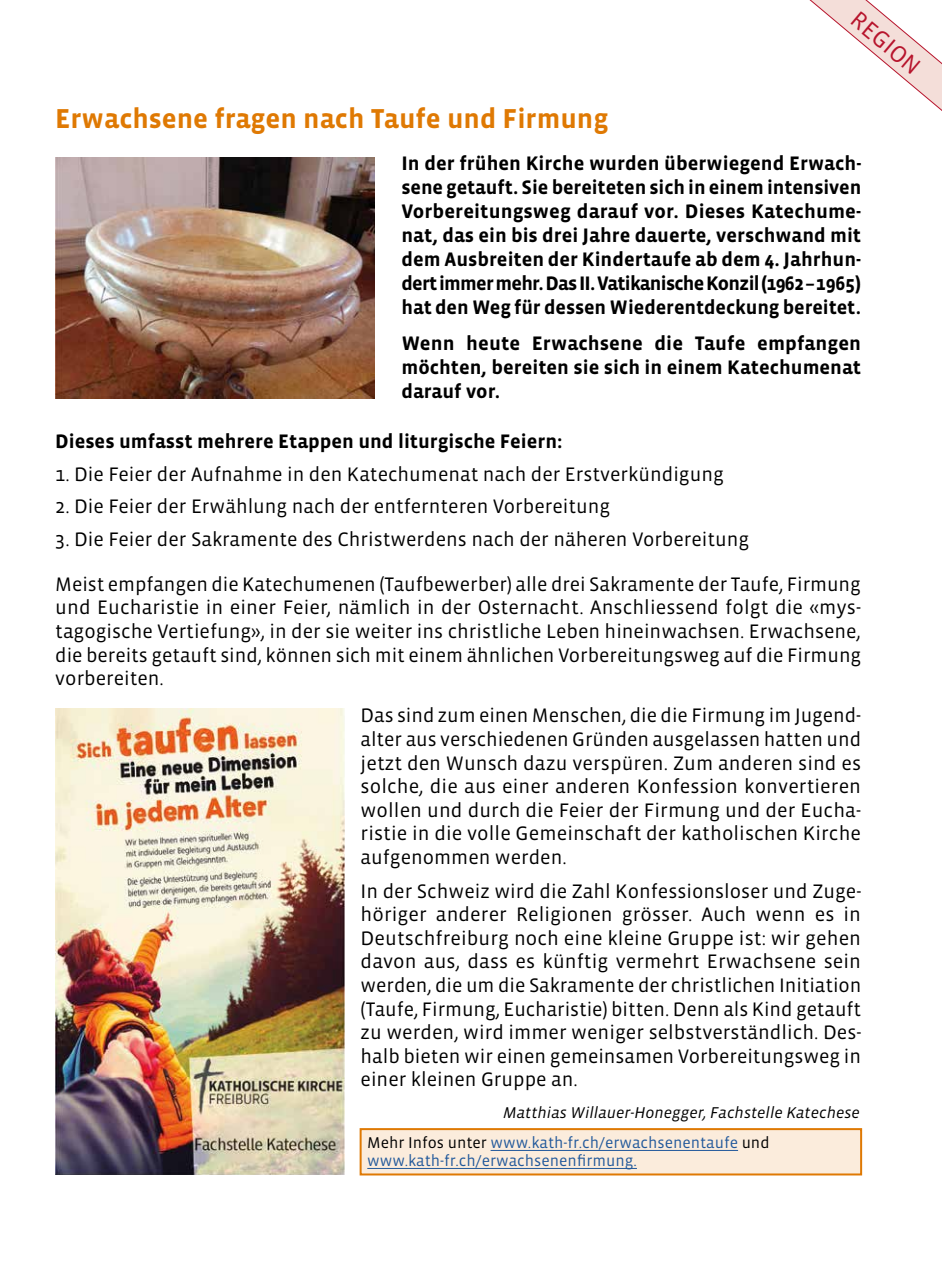
<style>
.page{position:relative;width:942px;height:1276px;background:#fff}
.page>*{position:absolute;margin:0;border:0;box-sizing:border-box;transform-origin:0 0}
.t1{font:700 28px "Vista Sans";color:#df7903}
.t2{font:24px "Vista Sans";color:#b7142c}
.t3{font:20px/23.6px "Vista Sans";color:#000;text-align:justify}
.t4{font:700 20px/24px "Vista Sans";color:#000;text-align:justify}
.t5{font:italic 16px/30px "Vista Sans";color:#000}
.t6{font:16px "Vista Sans";color:#22599b}
.s1{font-style:normal}
.s2{font-style:normal;color:#22599b}
</style>
<div class="page">
<svg style="left:809px;top:0;width:132px;height:111px"></svg>
<div style="left:360px;top:1129px;width:500px;height:45px;background:#fbecdc"></div>
<hr style="left:490px;top:1150px;width:247px;height:1px;background:#22599b">
<hr style="left:367px;top:1168px;width:269px;height:1px;background:#22599b">
<div style="left:359px;top:1128px;width:502px;height:47px;border:2px solid #df7903"></div>
<img style="left:55px;top:157px;width:319px;height:241px">
<img style="left:55px;top:708px;width:289px;height:466px">
<h1 class="t1" style="left:55px;top:104px;width:554px">Erwachsene fragen nach Taufe und Firmung</h1>
<p class="t2" style="left:861px;top:7px;width:84px;rotate:40deg">REGION</p>
<p class="t4" style="left:401px;top:152px;width:461px">In der frühen Kirche wurden überwiegend Erwach&shy;sene getauft. Sie bereiteten sich in einem intensiven Vorbereitungsweg darauf vor. Dieses Katechume&shy;nat, das ein bis drei Jahre dauerte, verschwand mit dem Ausbreiten der Kindertaufe ab dem 4. Jahrhun&shy;dert immer mehr. Das II. Vatikanische Konzil (1962–1965) hat den Weg für dessen Wiederentdeckung bereitet.</p>
<p class="t4" style="left:401px;top:331px;width:461px">Wenn heute Erwachsene die Taufe empfangen möchten, bereiten sie sich in einem Katechumenat darauf vor.</p>
<p class="t4" style="left:55px;top:430px;width:508px">Dieses umfasst mehrere Etappen und liturgische Feiern:</p>
<p class="t3" style="left:55px;top:463px;width:669px">1. Die Feier der Aufnahme in den Katechumenat nach der Erstverkündigung</p>
<p class="t3" style="left:55px;top:495px;width:556px">2. Die Feier der Erwählung nach der entfernteren Vorbereitung</p>
<p class="t3" style="left:55px;top:528px;width:695px">3. Die Feier der Sakramente des Christwerdens nach der näheren Vorbereitung</p>
<p class="t3" style="left:55px;top:573px;width:807px">Meist empfangen die Katechumenen (Taufbewerber) alle drei Sakramente der Taufe, Firmung und Eucharistie in einer Feier, nämlich in der Osternacht. Anschliessend folgt die «mys&shy;tagogische Vertiefung», in der sie weiter ins christliche Leben hineinwachsen. Erwachsene, die bereits getauft sind, können sich mit einem ähnlichen Vorbereitungsweg auf die Firmung vorbereiten.</p>
<p class="t3" style="left:360px;top:704px;width:502px">Das sind zum einen Menschen, die die Firmung im Jugend&shy;alter aus verschiedenen Gründen ausgelassen hatten und jetzt den Wunsch dazu verspüren. Zum anderen sind es solche, die aus einer anderen Konfession konvertieren wollen und durch die Feier der Firmung und der Eucha&shy;ristie in die volle Gemeinschaft der katholischen Kirche aufgenommen werden.</p>
<p class="t3" style="left:360px;top:879px;width:502px">In der Schweiz wird die Zahl Konfessionsloser und Zuge - höriger anderer Religionen grösser. Auch wenn es in Deutschfreiburg noch eine kleine Gruppe ist: wir gehen davon aus, dass es künftig vermehrt Erwachsene sein werden, die um die Sakramente der christlichen Initiation (Taufe, Firmung, Eucharistie) bitten. Denn als Kind getauft zu werden, wird immer weniger selbstverständlich. Des&shy;halb bieten wir einen gemeinsamen Vorbereitungsweg in einer kleinen Gruppe an.</p>
<p class="t5" style="left:367px;top:1098px;width:494px;text-indent:136px">Matthias Willauer-Honegger, Fachstelle Katechese<br><span class="s1">Mehr Infos unter</span> <span class="s2">www.kath-fr.ch/erwachsenentaufe</span> <span class="s1">und</span></p>
<p class="t6" style="left:367px;top:1152px;width:271px">www.kath-fr.ch/erwachsenenfirmung.</p>
</div>
